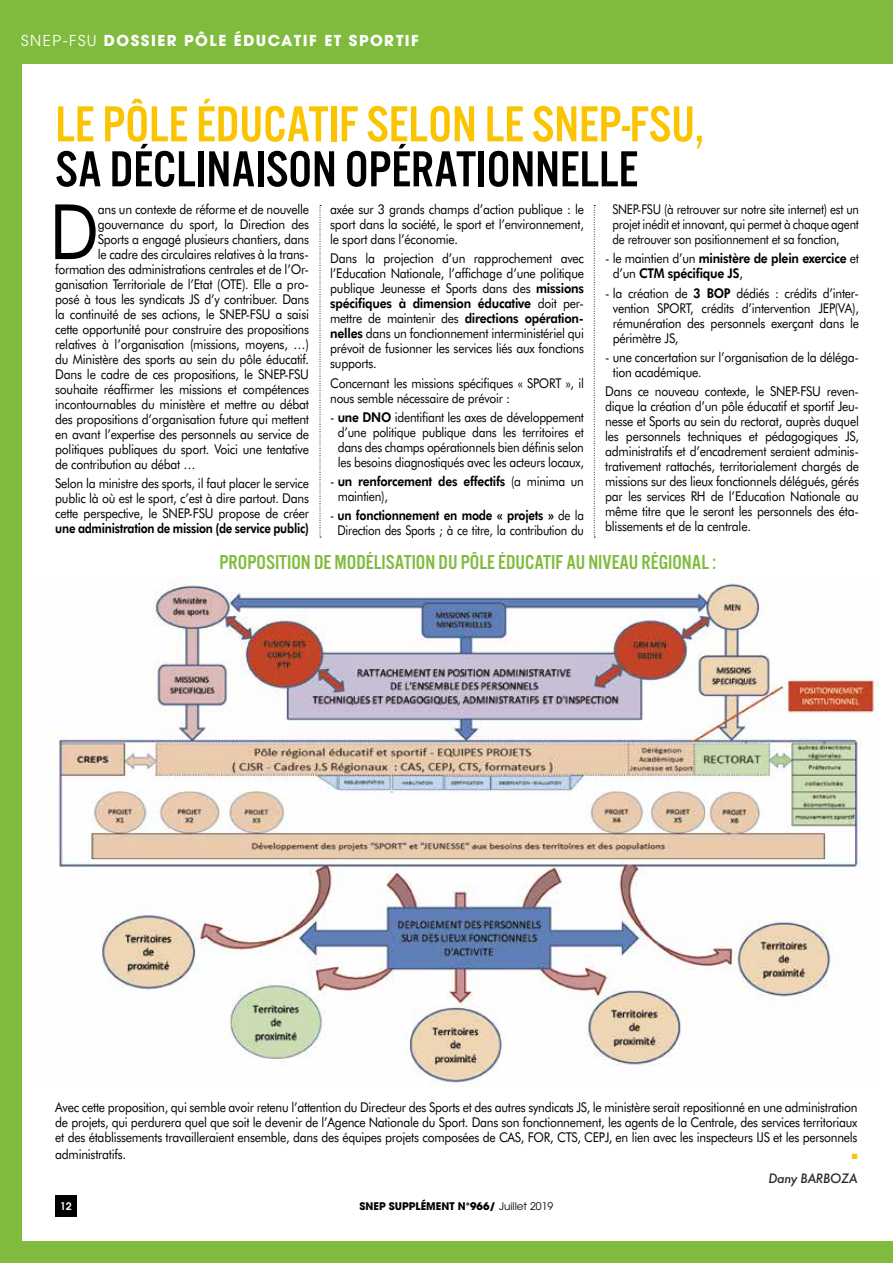
<style>
.page{position:relative;width:893px;height:1263px;background:#fff}
.page>*{position:absolute;margin:0;border:0;box-sizing:border-box;transform-origin:0 0}
.t1{font:76.5px "Futura BT";color:#000;scale:.9 1}
.t2{font:52.5px "Alternate Gothic Std No 3";color:#fac400}
.t3{font:52.5px "Alternate Gothic Std No 3";color:#000}
.t4{font:21px "Alternate Gothic Std No 3";color:#80bb3d}
.t5{font:700 15px "Avant Garde";letter-spacing:.1em;color:#fff}
.t6{font:italic 500 14.25px "Futura T";letter-spacing:-.02em;color:#292929}
.t7{font:13.5px/15px "Futura BT";letter-spacing:-.02em;color:#000;text-align:justify;scale:.9 1}
.t8{font:13.5px/15px "Futura BT";letter-spacing:-.02em;color:#000;scale:.89 1}
.t9{font:13.5px/15px "Futura BT";letter-spacing:-.02em;color:#000;text-align:center;scale:.86 1}
.t10{font:800 13.5px/15px "Futura BT";letter-spacing:-.02em;color:#000;scale:.9 1}
.t11{font:800 13.5px/15px "Futura BT";letter-spacing:-.02em;color:#000;scale:.89 1}
.t12{font:800 13.5px "Futura BT";letter-spacing:-.02em;color:#000;scale:.85 1}
.t13{font:700 10.5px "Avant Garde";color:#000}
.t14{font:600 10.5px "Avant Garde";color:#fff}
.t15{font:7.5px "Zapf Dingbats ITC";color:#fac400}
.s1{font-weight:400}
.s2{font-weight:800}
</style>
<div class="page">
<div style="left:0;top:0;width:21px;height:1263px;background:#80bb3d"></div>
<div style="left:0;top:1242px;width:893px;height:21px;background:#80bb3d"></div>
<div style="left:0;top:0;width:893px;height:64px;background:#80bb3d"></div>
<div style="left:55px;top:1195px;width:22px;height:21px;background:#000"></div>
<svg style="left:320px;top:205px;width:1px;height:333px"></svg>
<svg style="left:594px;top:205px;width:1px;height:333px"></svg>
<img style="left:50px;top:576px;width:828px;height:510px">
<p class="t5" style="left:21px;top:31px;width:399px"><span class="s1">SNEP-FSU</span> DOSSIER PÔLE ÉDUCATIF ET SPORTIF</p>
<h2 class="t2" style="left:55px;top:98px;width:650px">LE PÔLE ÉDUCATIF SELON LE SNEP-FSU,</h2>
<h2 class="t3" style="left:55px;top:143px;width:584px">SA DÉCLINAISON OPÉRATIONNELLE</h2>
<h1 class="t1" style="left:49px;top:185px;width:57px">D</h1>
<p class="t7" style="left:98px;top:202px;width:236px">ans un contexte de réforme et de nouvelle</p>
<p class="t7" style="left:330px;top:202px;width:283px">axée sur 3 grands champs d’action publique : le sport dans la société, le sport et l’environnement, le sport dans l’économie.</p>
<p class="t7" style="left:330px;top:251px;width:283px">Dans la projection d’un rapprochement avec l’Education Nationale, l’affichage d’une politique publique Jeunesse et Sports dans des <span class="s2">missions spécifiques à dimension éducative</span> doit per&shy;mettre de maintenir des <span class="s2">directions opération&shy;nelles</span> dans un fonctionnement interministériel qui prévoit de fusionner les services liés aux fonctions supports.</p>
<p class="t8" style="left:330px;top:375px;width:287px">Concernant les missions spécifiques « SPORT », il nous semble nécessaire de prévoir :</p>
<p class="t8" style="left:330px;top:409px;width:287px;text-align:center">- <span class="s2">une DNO</span> identifiant les axes de développement d’une politique publique dans les territoires et dans des champs opérationnels bien définis selon les besoins diagnostiqués avec les acteurs locaux,</p>
<p class="t11" style="left:338px;top:474px;width:278px;text-indent:-7px"><span class="s1">-</span> un renforcement des effectifs <span class="s1">(a minima un maintien),</span></p>
<p class="t9" style="left:330px;top:508px;width:296px">- <span class="s2">un fonctionnement en mode « projets »</span> de la<br>Direction des Sports ; à ce titre, la contribution du</p>
<p class="t9" style="left:612px;top:202px;width:288px;text-align:justify">SNEP-FSU (à retrouver sur notre site internet) est un projet inédit et innovant, qui permet à chaque agent de retrouver son positionnement et sa fonction,</p>
<p class="t10" style="left:613px;top:251px;width:275px;text-indent:-8px"><span class="s1">- le maintien d’un</span> ministère de plein exercice <span class="s1">et d’un</span> CTM spécifique JS<span class="s1">,</span></p>
<p class="t7" style="left:613px;top:285px;width:275px;text-indent:-8px">- la création de <span class="s2">3 BOP</span> dédiés : crédits d’inter&shy;vention SPORT, crédits d’intervention JEP(VA), rémunération des personnels exerçant dans le périmètre JS,</p>
<p class="t7" style="left:613px;top:349px;width:275px;text-indent:-8px">- une concertation sur l’organisation de la déléga&shy;tion académique.</p>
<p class="t7" style="left:605px;top:384px;width:283px">Dans ce nouveau contexte, le SNEP-FSU reven&shy;dique la création d’un pôle éducatif et sportif Jeu&shy;nesse et Sports au sein du rectorat, auprès duquel les personnels techniques et pédagogiques JS, administratifs et d’encadrement seraient adminis&shy;trativement rattachés, territorialement chargés de missions sur des lieux fonctionnels délégués, gérés par les services RH de l’Education Nationale au même titre que le seront les personnels des éta&shy;blissements et de la centrale.</p>
<h3 class="t4" style="left:219px;top:551px;width:498px">PROPOSITION DE MODÉLISATION DU PÔLE ÉDUCATIF AU NIVEAU RÉGIONAL :</h3>
<p class="t7" style="left:98px;top:217px;width:236px">gouvernance du sport, la Direction des</p>
<p class="t7" style="left:98px;top:232px;width:236px">Sports a engagé plusieurs chantiers, dans</p>
<p class="t7" style="left:98px;top:247px;width:236px">le cadre des circulaires relatives à la trans-</p>
<p class="t7" style="left:55px;top:262px;width:283px">formation des administrations centrales et de l’Or-</p>
<p class="t7" style="left:55px;top:277px;width:283px">ganisation Territoriale de l’Etat (OTE). Elle a pro-</p>
<p class="t7" style="left:55px;top:292px;width:283px">posé à tous les syndicats JS d’y contribuer. Dans</p>
<p class="t7" style="left:55px;top:307px;width:283px">la continuité de ses actions, le SNEP-FSU a saisi</p>
<p class="t7" style="left:55px;top:322px;width:283px">cette opportunité pour construire des propositions</p>
<p class="t7" style="left:55px;top:337px;width:283px">relatives à l’organisation (missions, moyens, …)</p>
<p class="t7" style="left:55px;top:352px;width:283px">du Ministère des sports au sein du pôle éducatif.</p>
<p class="t7" style="left:55px;top:367px;width:283px">Dans le cadre de ces propositions, le SNEP-FSU</p>
<p class="t7" style="left:55px;top:382px;width:283px">souhaite réaffirmer les missions et compétences</p>
<p class="t7" style="left:55px;top:397px;width:283px">incontournables du ministère et mettre au débat</p>
<p class="t7" style="left:55px;top:412px;width:283px">des propositions d’organisation future qui mettent</p>
<p class="t7" style="left:55px;top:427px;width:283px">en avant l’expertise des personnels au service de</p>
<p class="t7" style="left:55px;top:442px;width:283px">politiques publiques du sport. Voici une tentative</p>
<p class="t7" style="left:55px;top:457px;width:157px">de contribution au débat …</p>
<p class="t7" style="left:55px;top:476px;width:283px">Selon la ministre des sports, il faut placer le service public là où est le sport, c’est à dire partout. Dans cette perspective, le SNEP-FSU propose de créer</p>
<p class="t12" style="left:55px;top:520px;width:300px">une administration de mission (de service public)</p>
<p class="t7" style="left:55px;top:1100px;width:893px">Avec cette proposition, qui semble avoir retenu l’attention du Directeur des Sports et des autres syndicats JS, le ministère serait repositionné en une administration de projets, qui perdurera quel que soit le devenir de l’Agence Nationale du Sport. Dans son fonctionnement, les agents de la Centrale, des services territoriaux et des établissements travailleraient ensemble, dans des équipes projets composées de CAS, FOR, CTS, CEPJ, en lien avec les inspecteurs IJS et les personnels</p>
<p class="t7" style="left:55px;top:1147px;width:80px">administratifs.</p>
<p class="t15" style="left:852px;top:1153px;width:7px">■</p>
<p class="t6" style="left:768px;top:1170px;width:91px">Dany BARBOZA</p>
<p class="t14" style="left:60px;top:1199px;width:13px">12</p>
<p class="t13" style="left:359px;top:1199px;width:195px">SNEP SUPPLÉMENT N°966/ <span class="s1">Juillet 2019</span></p>
</div>
